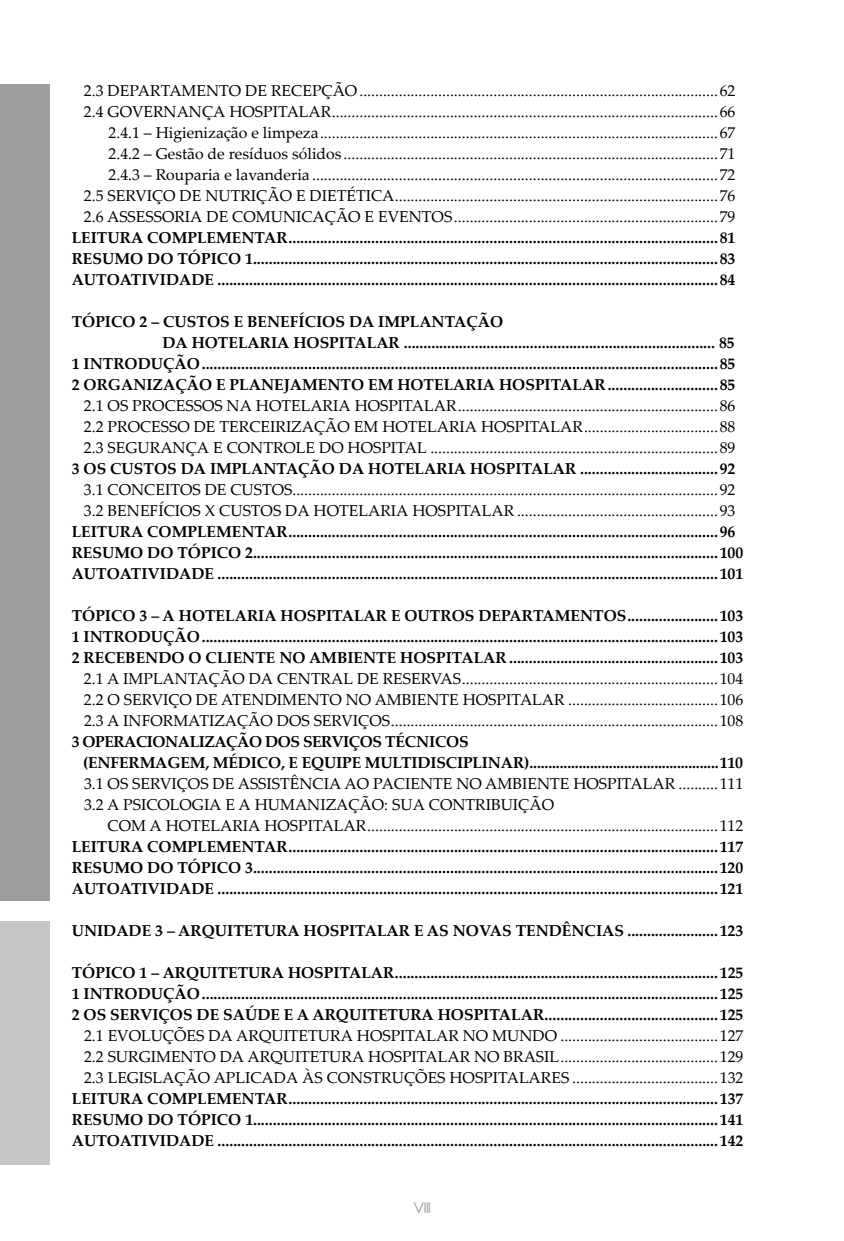
<style>
.page{position:relative;width:844px;height:1241px;background:#fff}
.page>*{position:absolute;margin:0;border:0;box-sizing:border-box;transform-origin:0 0}
.t1{font:17.5px "Alcefun Round";color:#9d9d9c}
.t2{font:700 15.75px/21px "Palatino Linotype";color:#000;text-align:justify}
.t3{font:15.75px/21px "Palatino Linotype";color:#000;text-align:justify}
</style>
<div class="page">
<div style="left:0;top:84px;width:50px;height:817px;background:#9d9d9c"></div>
<div style="left:0;top:921px;width:50px;height:243px;background:#c6c6c6"></div>
<p class="t3" style="left:84px;top:79px;width:652px;text-align:right">2.3 DEPARTAMENTO DE RECEPÇÃO...........................................................................................62<br>2.4 GOVERNANÇA HOSPITALAR..................................................................................................66<br>2.4.1 – Higienização e limpeza.....................................................................................................67<br>2.4.2 – Gestão de resíduos sólidos ...............................................................................................71<br>2.4.3 – Rouparia e lavanderia .......................................................................................................72<br>2.5 SERVIÇO DE NUTRIÇÃO E DIETÉTICA..................................................................................76<br>2.6 ASSESSORIA DE COMUNICAÇÃO E EVENTOS...................................................................79</p>
<p class="t2" style="left:72px;top:226px;width:665px">LEITURA COMPLEMENTAR.............................................................................................................81<br>RESUMO DO TÓPICO 1......................................................................................................................83<br>AUTOATIVIDADE ...............................................................................................................................84</p>
<p class="t2" style="left:72px;top:310px;width:433px">TÓPICO 2 – CUSTOS E BENEFÍCIOS DA IMPLANTAÇÃO</p>
<p class="t2" style="left:162px;top:331px;width:574px">DA HOTELARIA HOSPITALAR ............................................................................... 85</p>
<p class="t2" style="left:72px;top:352px;width:665px">1 INTRODUÇÃO...................................................................................................................................85</p>
<p class="t2" style="left:72px;top:373px;width:665px">2 ORGANIZAÇÃO E PLANEJAMENTO EM HOTELARIA HOSPITALAR............................85</p>
<p class="t3" style="left:84px;top:394px;width:652px">2.1 OS PROCESSOS NA HOTELARIA HOSPITALAR..................................................................86<br>2.2 PROCESSO DE TERCEIRIZAÇÃO EM HOTELARIA HOSPITALAR..................................88<br>2.3 SEGURANÇA E CONTROLE DO HOSPITAL .........................................................................89</p>
<p class="t2" style="left:72px;top:457px;width:665px">3 OS CUSTOS DA IMPLANTAÇÃO DA HOTELARIA HOSPITALAR ...................................92</p>
<p class="t3" style="left:84px;top:478px;width:652px">3.1 CONCEITOS DE CUSTOS............................................................................................................92<br>3.2 BENEFÍCIOS X CUSTOS DA HOTELARIA HOSPITALAR ...................................................93</p>
<p class="t2" style="left:72px;top:520px;width:673px;text-align:left">LEITURA COMPLEMENTAR.............................................................................................................96<br>RESUMO DO TÓPICO 2......................................................................................................................100<br>AUTOATIVIDADE ...............................................................................................................................101</p>
<p class="t2" style="left:72px;top:604px;width:673px">TÓPICO 3 – A HOTELARIA HOSPITALAR E OUTROS DEPARTAMENTOS.......................103<br>1 INTRODUÇÃO...................................................................................................................................103<br>2 RECEBENDO O CLIENTE NO AMBIENTE HOSPITALAR .....................................................103</p>
<p class="t3" style="left:84px;top:667px;width:660px">2.1 A IMPLANTAÇÃO DA CENTRAL DE RESERVAS.................................................................104<br>2.2 O SERVIÇO DE ATENDIMENTO NO AMBIENTE HOSPITALAR ......................................106<br>2.3 A INFORMATIZAÇÃO DOS SERVIÇOS...................................................................................108</p>
<p class="t2" style="left:83px;top:730px;width:661px;text-indent:-11px">3 OPERACIONALIZAÇÃO DOS SERVIÇOS TÉCNICOS<br>(ENFERMAGEM, MÉDICO, E EQUIPE MULTIDISCIPLINAR)..................................................110</p>
<p class="t3" style="left:84px;top:772px;width:660px">3.1 OS SERVIÇOS DE ASSISTÊNCIA AO PACIENTE NO AMBIENTE HOSPITALAR ..........111<br>3.2 A PSICOLOGIA E A HUMANIZAÇÃO: SUA CONTRIBUIÇÃO</p>
<p class="t3" style="left:108px;top:814px;width:637px">COM A HOTELARIA HOSPITALAR.........................................................................................112</p>
<p class="t2" style="left:72px;top:835px;width:673px">LEITURA COMPLEMENTAR.............................................................................................................117<br>RESUMO DO TÓPICO 3......................................................................................................................120<br>AUTOATIVIDADE ...............................................................................................................................121</p>
<p class="t2" style="left:72px;top:919px;width:673px">UNIDADE 3 – ARQUITETURA HOSPITALAR E AS NOVAS TENDÊNCIAS .......................123</p>
<p class="t2" style="left:72px;top:961px;width:673px">TÓPICO 1 – ARQUITETURA HOSPITALAR..................................................................................125<br>1 INTRODUÇÃO...................................................................................................................................125<br>2 OS SERVIÇOS DE SAÚDE E A ARQUITETURA HOSPITALAR............................................125</p>
<p class="t3" style="left:84px;top:1024px;width:660px">2.1 EVOLUÇÕES DA ARQUITETURA HOSPITALAR NO MUNDO ........................................127<br>2.2 SURGIMENTO DA ARQUITETURA HOSPITALAR NO BRASIL........................................129<br>2.3 LEGISLAÇÃO APLICADA ÀS CONSTRUÇÕES HOSPITALARES .....................................132</p>
<p class="t2" style="left:72px;top:1087px;width:673px">LEITURA COMPLEMENTAR.............................................................................................................137<br>RESUMO DO TÓPICO 1......................................................................................................................141<br>AUTOATIVIDADE ...............................................................................................................................142</p>
<p class="t1" style="left:413px;top:1197px;width:19px">VIII</p>
</div>
